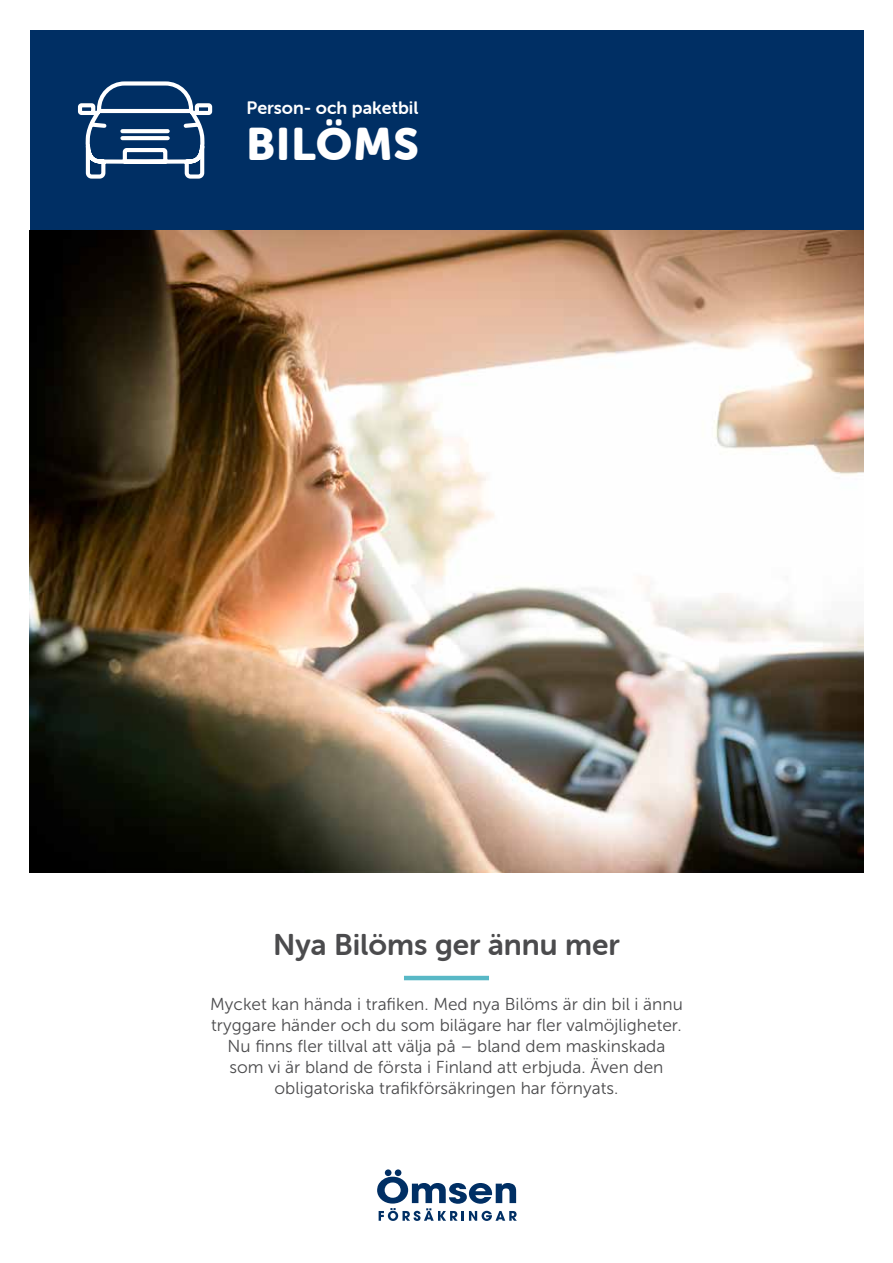
<style>
.page{position:relative;width:893px;height:1263px;background:#fff}
.page>*{position:absolute;margin:0;border:0;box-sizing:border-box;transform-origin:0 0}
.t1{font:45px "Museo Sans Rounded 900";letter-spacing:.025em;color:#fff}
.t2{font:30px "Museo Sans Rounded 700";color:#4b4b4d}
.t3{font:18px "Museo Sans Rounded 700";color:#fff}
.t4{font:17.25px/21px "Museo Sans 300";color:#4b4b4d;text-align:center}
</style>
<div class="page">
<div style="left:30px;top:30px;width:833px;height:200px;background:#002f64"></div>
<div style="left:385px;top:1169px;width:6px;height:7px;background:#002f64;border-radius:50%"></div>
<div style="left:395px;top:1169px;width:6px;height:7px;background:#002f64;border-radius:50%"></div>
<svg style="left:377px;top:1177px;width:139px;height:44px"></svg>
<hr style="left:404px;top:976px;width:85px;height:4px;background:#58b8c6">
<svg style="left:77px;top:81px;width:136px;height:98px"></svg>
<img style="left:30px;top:230px;width:833px;height:643px">
<p class="t3" style="left:247px;top:97px;width:173px">Person- och paketbil</p>
<h1 class="t1" style="left:247px;top:119px;width:174px">BILÖMS</h1>
<h2 class="t2" style="left:273px;top:927px;width:348px">Nya Bilöms ger ännu mer</h2>
<p class="t4" style="left:210px;top:993px;width:474px">Mycket kan hända i trafiken. Med nya Bilöms är din bil i ännu tryggare händer och du som bilägare har fler valmöjligheter.<br>Nu finns fler tillval att välja på – bland dem maskinskada som vi är bland de första i Finland att erbjuda. Även den obligatoriska trafikförsäkringen har förnyats.</p>
</div>
